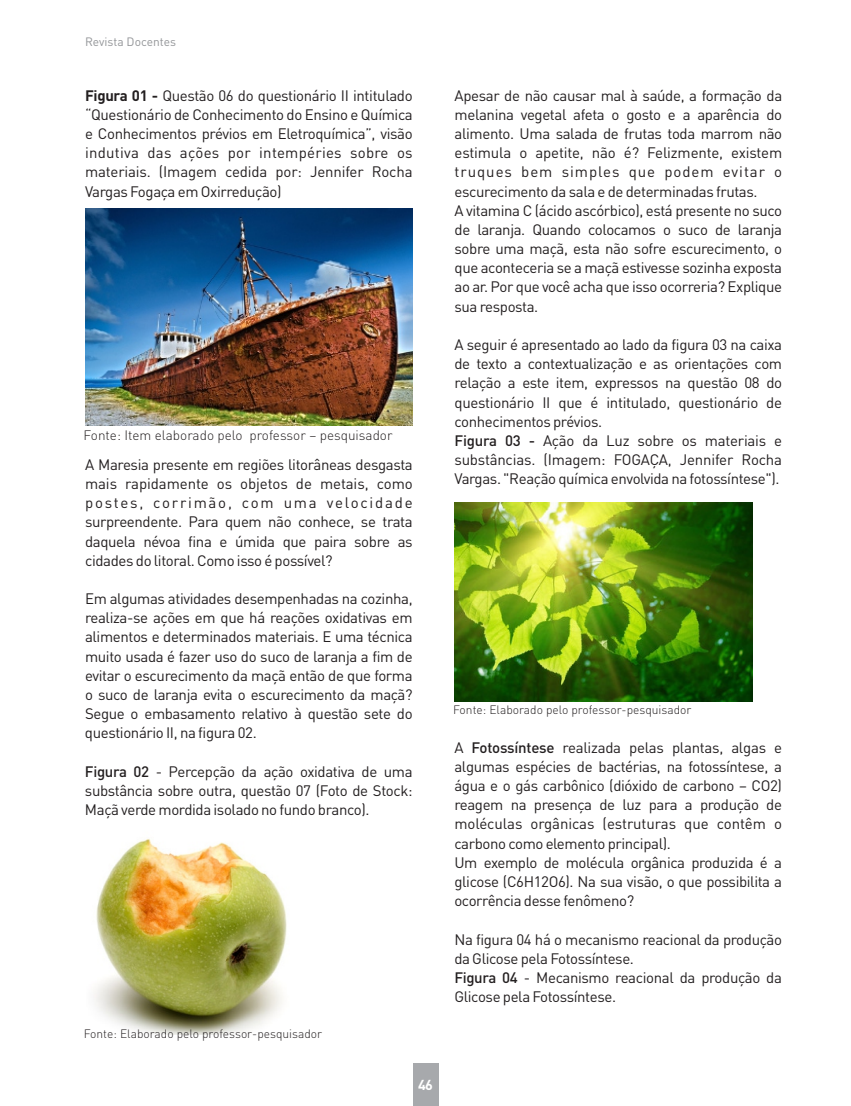
<style>
.page{position:relative;width:851px;height:1106px;background:#fff}
.page>*{position:absolute;margin:0;border:0;box-sizing:border-box;transform-origin:0 0}
.t1{font:15px/19.2px "DIN Pro";letter-spacing:-.025em;color:#231f20;text-align:justify}
.t2{font:700 14.25px "DIN Pro";color:#fff}
.t3{font:300 13.5px "DIN Pro";color:#231f20}
.t4{font:300 12px "DIN Pro";color:#231f20}
.t5{font:12px "DIN Pro";color:#939598}
.s1{font-weight:700}
.s2{font-weight:500}
</style>
<div class="page">
<div style="left:412px;top:1063px;width:26px;height:43px;background:#a7a9ac"></div>
<img style="left:85px;top:209px;width:327px;height:217px">
<img style="left:94px;top:838px;width:193px;height:196px">
<img style="left:454px;top:502px;width:298px;height:199px">
<p class="t5" style="left:85px;top:37px;width:92px">Revista Docentes</p>
<p class="t1" style="left:85px;top:87px;width:329px"><span class="s1">Figura 01 -</span> Questão 06 do questionário II intitulado “Questionário de Conhecimento do Ensino e Química e Conhecimentos prévios em Eletroquímica”, visão indutiva das ações por intempéries sobre os materiais. (Imagem cedida por: Jennifer Rocha Vargas Fogaça em Oxirredução)</p>
<p class="t3" style="left:84px;top:430px;width:310px">Fonte: Item elaborado pelo professor – pesquisador</p>
<p class="t1" style="left:85px;top:456px;width:329px">A Maresia presente em regiões litorâneas desgasta mais rapidamente os objetos de metais, como postes, corrimão, com uma velocidade surpreendente. Para quem não conhece, se trata daquela névoa fina e úmida que paira sobre as cidades do litoral. Como isso é possível?</p>
<p class="t1" style="left:85px;top:590px;width:329px">Em algumas atividades desempenhadas na cozinha, realiza-se ações em que há reações oxidativas em alimentos e determinados materiais. E uma técnica muito usada é fazer uso do suco de laranja a fim de evitar o escurecimento da maçã então de que forma o suco de laranja evita o escurecimento da maçã?<br>Segue o embasamento relativo à questão sete do questionário II, na figura 02.</p>
<p class="t1" style="left:85px;top:763px;width:329px"><span class="s2">Figura 02</span> - Percepção da ação oxidativa de uma substância sobre outra, questão 07 (Foto de Stock:<br>Maçã verde mordida isolado no fundo branco).</p>
<p class="t4" style="left:84px;top:1028px;width:240px">Fonte: Elaborado pelo professor-pesquisador</p>
<p class="t2" style="left:418px;top:1078px;width:16px">46</p>
<p class="t1" style="left:454px;top:87px;width:329px;text-align:left">Apesar de não causar mal à saúde, a formação da melanina vegetal afeta o gosto e a aparência do alimento. Uma salada de frutas toda marrom não estimula o apetite, não é? Felizmente, existem truques bem simples que podem evitar o escurecimento da sala e de determinadas frutas.<br>A vitamina C (ácido ascórbico), está presente no suco de laranja. Quando colocamos o suco de laranja sobre uma maçã, esta não sofre escurecimento, o que aconteceria se a maçã estivesse sozinha exposta ao ar. Por que você acha que isso ocorreria? Explique sua resposta.</p>
<p class="t1" style="left:454px;top:336px;width:329px;text-align:left">A seguir é apresentado ao lado da figura 03 na caixa de texto a contextualização e as orientações com relação a este item, expressos na questão 08 do questionário II que é intitulado, questionário de conhecimentos prévios.<br><span class="s2">Figura 03 -</span> Ação da Luz sobre os materiais e substâncias. (Imagem: FOGAÇA, Jennifer Rocha Vargas. "Reação química envolvida na fotossíntese").</p>
<p class="t4" style="left:453px;top:704px;width:240px">Fonte: Elaborado pelo professor-pesquisador</p>
<p class="t1" style="left:454px;top:739px;width:329px;text-align:left">A <span class="s2">Fotossíntese</span> realizada pelas plantas, algas e algumas espécies de bactérias, na fotossíntese, a água e o gás carbônico (dióxido de carbono – CO2) reagem na presença de luz para a produção de moléculas orgânicas (estruturas que contêm o carbono como elemento principal).<br>Um exemplo de molécula orgânica produzida é a glicose (C6H12O6). Na sua visão, o que possibilita a ocorrência desse fenômeno?</p>
<p class="t1" style="left:454px;top:931px;width:329px;text-align:left">Na figura 04 há o mecanismo reacional da produção da Glicose pela Fotossíntese.<br><span class="s2">Figura 04</span> - Mecanismo reacional da produção da Glicose pela Fotossíntese.</p>
</div>
